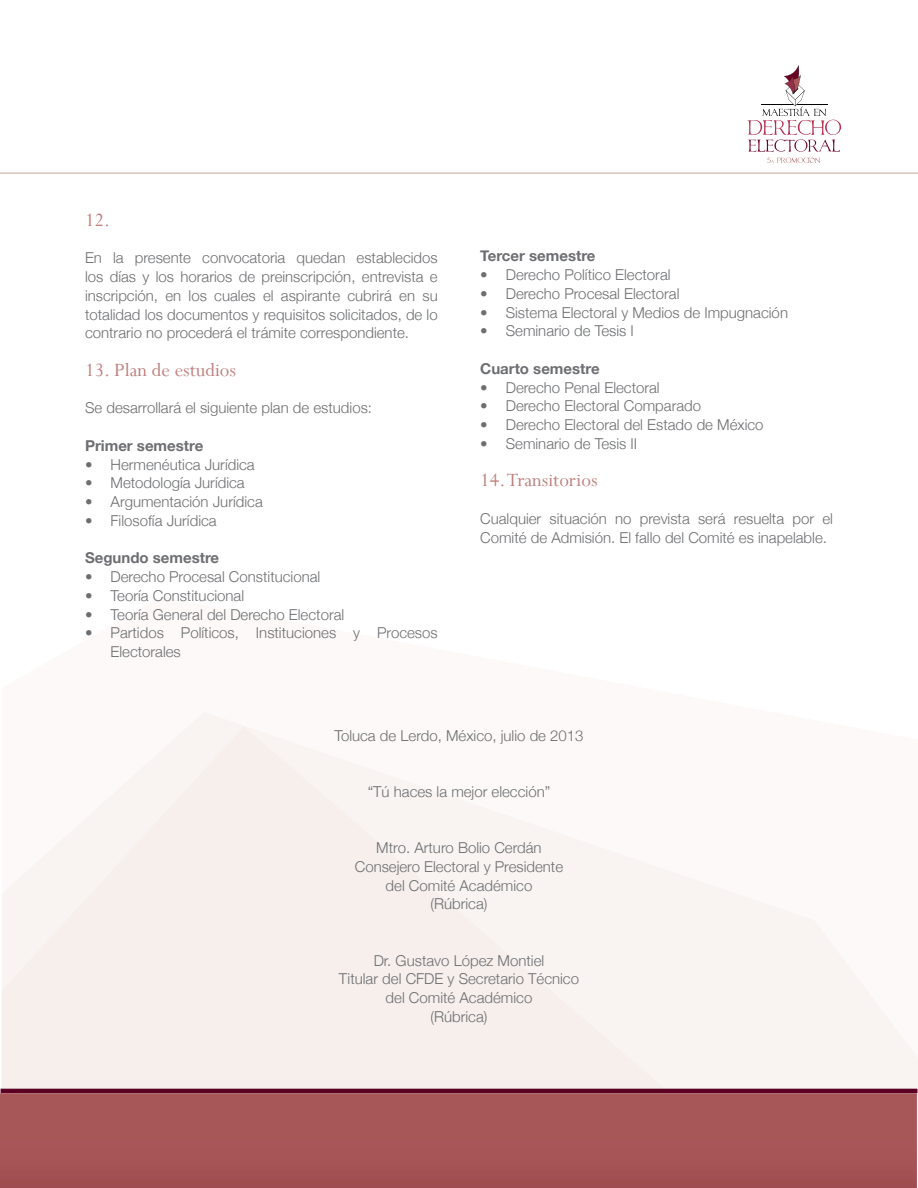
<style>
.page{position:relative;width:918px;height:1188px;background:#fff}
.page>*{position:absolute;margin:0;border:0;box-sizing:border-box;transform-origin:0 0}
.t1{font:21px "Perpetua";color:#be7f7d}
.t2{font:300 15px/18.8px "Helvetica Neue";color:#6d6e71}
.t3{font:700 15px "Helvetica Neue";color:#6d6e71}
</style>
<div class="page">
<div style="left:2px;top:726px;width:892px;height:363px;background:#f9f4f2"></div>
<svg style="left:0;top:1093px;width:917px;height:95px"></svg>
<hr style="left:1px;top:1089px;width:916px;height:4px;background:#5b0022">
<svg style="left:747px;top:65px;width:94px;height:98px"></svg>
<hr style="left:0;top:173px;width:918px;height:1px;background:#c7a49b">
<h1 class="t1" style="left:85px;top:207px;width:27px">12.</h1>
<p class="t2" style="left:85px;top:248px;width:354px;text-align:justify">En la presente convocatoria quedan establecidos los días y los horarios de preinscripción, entrevista e inscripción, en los cuales el aspirante cubrirá en su totalidad los documentos y requisitos solicitados, de lo contrario no procederá el trámite correspondiente.</p>
<h1 class="t1" style="left:85px;top:357px;width:153px">13. Plan de estudios</h1>
<p class="t2" style="left:85px;top:398px;width:289px">Se desarrollará el siguiente plan de estudios:</p>
<p class="t3" style="left:85px;top:432px;width:120px">Primer semestre</p>
<p class="t2" style="left:85px;top:454px;width:171px">• Hermenéutica Jurídica</p>
<p class="t2" style="left:85px;top:473px;width:161px">• Metodología Jurídica</p>
<p class="t2" style="left:85px;top:491px;width:179px">• Argumentación Jurídica</p>
<p class="t2" style="left:85px;top:510px;width:133px">• Filosofía Jurídica</p>
<p class="t3" style="left:85px;top:544px;width:136px">Segundo semestre</p>
<p class="t2" style="left:85px;top:566px;width:237px">• Derecho Procesal Constitucional</p>
<p class="t2" style="left:85px;top:585px;width:161px">• Teoría Constitucional</p>
<p class="t2" style="left:85px;top:604px;width:261px">• Teoría General del Derecho Electoral</p>
<p class="t2" style="left:111px;top:623px;width:329px;text-indent:-26px">• Partidos Políticos, Instituciones y Procesos<br>Electorales</p>
<p class="t3" style="left:480px;top:243px;width:117px">Tercer semestre</p>
<p class="t2" style="left:480px;top:265px;width:192px">• Derecho Político Electoral</p>
<p class="t2" style="left:480px;top:283px;width:201px">• Derecho Procesal Electoral</p>
<p class="t2" style="left:480px;top:302px;width:309px">• Sistema Electoral y Medios de Impugnación</p>
<p class="t2" style="left:480px;top:321px;width:155px">• Seminario de Tesis I</p>
<p class="t3" style="left:480px;top:355px;width:121px">Cuarto semestre</p>
<p class="t2" style="left:480px;top:377px;width:181px">• Derecho Penal Electoral</p>
<p class="t2" style="left:480px;top:396px;width:222px">• Derecho Electoral Comparado</p>
<p class="t2" style="left:480px;top:415px;width:285px">• Derecho Electoral del Estado de México</p>
<p class="t2" style="left:480px;top:433px;width:158px">• Seminario de Tesis II</p>
<h1 class="t1" style="left:480px;top:467px;width:119px">14. Transitorios</h1>
<p class="t2" style="left:480px;top:508px;width:354px">Cualquier situación no prevista será resuelta por el<br>Comité de Admisión. El fallo del Comité es inapelable.</p>
<p class="t2" style="left:334px;top:725px;width:251px">Toluca de Lerdo, México, julio de 2013</p>
<p class="t2" style="left:368px;top:781px;width:184px">“Tú haces la mejor elección”</p>
<p class="t2" style="left:355px;top:837px;width:210px;text-align:center">Mtro. Arturo Bolio Cerdán<br>Consejero Electoral y Presidente del Comité Académico<br>(Rúbrica)</p>
<p class="t2" style="left:339px;top:950px;width:242px;text-align:center">Dr. Gustavo López Montiel<br>Titular del CFDE y Secretario Técnico del Comité Académico<br>(Rúbrica)</p>
</div>
